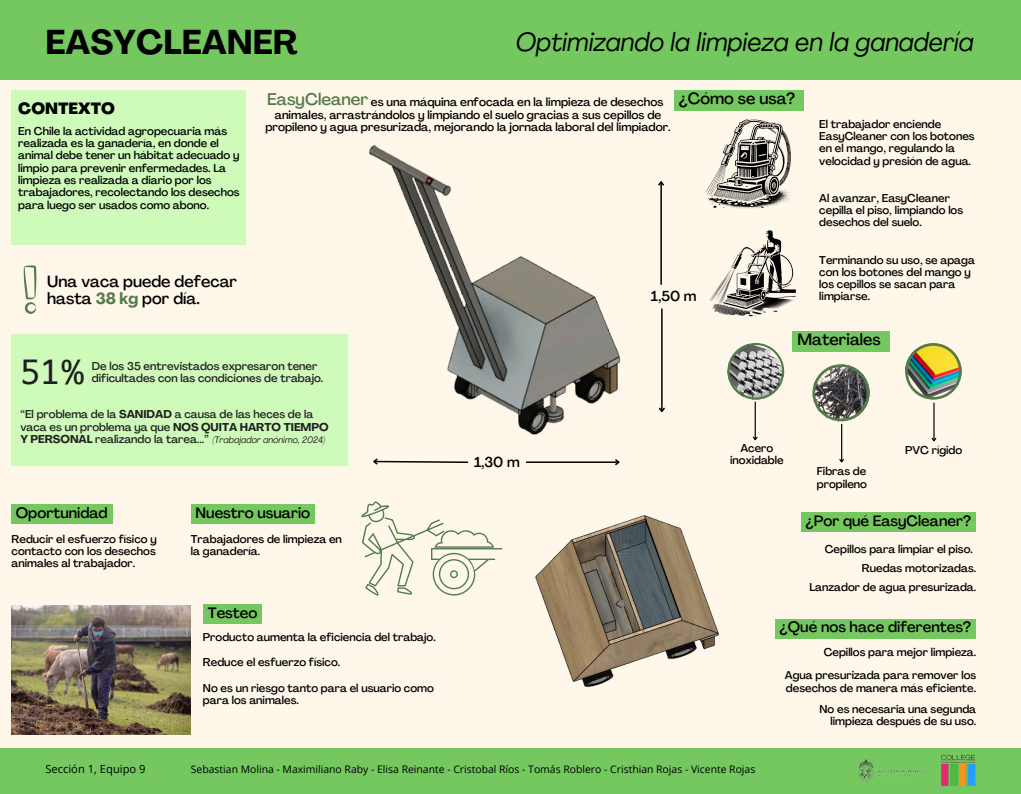
<style>
.page{position:relative;width:1021px;height:794px;background:#fff7ea}
.page>*{position:absolute;margin:0;border:0;box-sizing:border-box;transform-origin:0 0}
.t1{font:700 34px "Agrandir";color:#000}
.t2{font:34px "Andika";color:#201f1f}
.t3{font:italic 26px "Agrandir";color:#000}
.t4{font:500 16.64px "Agrandir";color:#557b4b}
.t5{font:500 16px/17.4px "Agrandir";color:#000}
.t6{font:800 16px "Agrandir";color:#000}
.t7{font:500 14.8px "Agrandir";color:#000}
.t8{font:500 14.28px "Agrandir";color:#000}
.t9{font:500 11.64px "Agrandir";color:#000}
.t10{font:500 11.2px/12.3px "Agrandir";color:#000}
.t11{font:500 11.2px/12.3px "Agrandir";color:#201f1f}
.t12{font:11.2px "Open Sans";color:#000}
.t13{font:10.4px "Open Sans";color:#000}
.t14{font:italic 9.2px "Agrandir";color:#201f1f}
.s1{font-weight:700;color:#557b4b}
.s2{font-weight:700}
</style>
<div class="page">
<div style="left:0;top:748px;width:1021px;height:46px;background:#74c85f"></div>
<img style="left:857px;top:758px;width:66px;height:24px">
<img style="left:941px;top:754px;width:34px;height:32px">
<div style="left:0;top:0;width:1021px;height:79px;background:#74c85f"></div>
<img style="left:369px;top:145px;width:294px;height:290px">
<div style="left:12px;top:91px;width:233px;height:154px;background:#cffbba"></div>
<div style="left:11px;top:335px;width:336px;height:131px;background:#cffbba"></div>
<img style="left:535px;top:515px;width:184px;height:172px">
<svg style="left:727px;top:343px;width:57px;height:57px"></svg>
<svg style="left:812px;top:364px;width:57px;height:57px"></svg>
<img style="left:905px;top:343px;width:56px;height:57px">
<hr style="left:754px;top:402px;width:2px;height:38px;background:#000">
<svg style="left:753px;top:435px;width:5px;height:6px"></svg>
<hr style="left:841px;top:424px;width:1px;height:38px;background:#000">
<svg style="left:839px;top:458px;width:5px;height:5px"></svg>
<hr style="left:933px;top:403px;width:1px;height:38px;background:#000">
<svg style="left:931px;top:437px;width:6px;height:5px"></svg>
<hr style="left:526px;top:461px;width:93px;height:2px;background:#000">
<svg style="left:613px;top:459px;width:7px;height:7px"></svg>
<hr style="left:660px;top:182px;width:2px;height:103px;background:#000">
<svg style="left:657px;top:179px;width:7px;height:8px"></svg>
<hr style="left:661px;top:308px;width:1px;height:103px;background:#000">
<svg style="left:657px;top:406px;width:8px;height:8px"></svg>
<svg style="left:373px;top:458px;width:96px;height:7px"></svg>
<svg style="left:24px;top:265px;width:13px;height:49px"></svg>
<img style="left:12px;top:605px;width:179px;height:129px">
<img style="left:705px;top:119px;width:87px;height:90px">
<img style="left:709px;top:230px;width:87px;height:87px">
<svg style="left:361px;top:501px;width:141px;height:94px"></svg>
<div style="left:191px;top:504px;width:124px;height:20px;background:#74c85f"></div>
<div style="left:11px;top:504px;width:101px;height:20px;background:#74c85f"></div>
<div style="left:674px;top:90px;width:130px;height:21px;background:#74c85f"></div>
<div style="left:203px;top:604px;width:59px;height:20px;background:#74c85f"></div>
<div style="left:775px;top:619px;width:200px;height:19px;background:#74c85f"></div>
<div style="left:792px;top:331px;width:97px;height:21px;background:#74c85f"></div>
<div style="left:801px;top:513px;width:174px;height:19px;background:#74c85f"></div>
<p class="t1" style="left:45px;top:28px;width:254px">EASYCLEANER</p>
<h6 class="t3" style="left:516px;top:31px;width:459px">Optimizando la limpieza en la ganadería</h6>
<p class="t6" style="left:18px;top:101px;width:98px">CONTEXTO</p>
<h5 class="t10" style="left:18px;top:126px;width:223px">En Chile la actividad agropecuaria más realizada es la ganadería, en donde el animal debe tener un hábitat adecuado y limpio para prevenir enfermedades. La limpieza es realizada a diario por los trabajadores, recolectando los desechos para luego ser usados como abono.</h5>
<h6 class="t5" style="left:47px;top:274px;width:191px">Una vaca puede defecar hasta <span class="s1">38 kg</span> por día.</h6>
<p class="t4" style="left:267px;top:93px;width:103px">EasyCleaner</p>
<p class="t9" style="left:371px;top:97px;width:294px">es una máquina enfocada en la limpieza de desechos</p>
<p class="t9" style="left:275px;top:110px;width:388px">animales, arrastrándolos y limpiando el suelo gracias a sus cepillos de</p>
<p class="t9" style="left:265px;top:123px;width:407px">propileno y agua presurizada, mejorando la jornada laboral del limpiador.</p>
<h5 class="t5" style="left:679px;top:91px;width:117px">¿Cómo se usa?</h5>
<p class="t8" style="left:651px;top:290px;width:47px">1,50 m</p>
<h2 class="t10" style="left:819px;top:119px;width:157px">El trabajador enciende<br>EasyCleaner con los botones en el mango, regulando la velocidad y presión de agua.</h2>
<p class="t10" style="left:819px;top:193px;width:145px">Al avanzar, EasyCleaner cepilla el piso, limpiando los desechos del suelo.</p>
<p class="t10" style="left:819px;top:255px;width:157px">Terminando su uso, se apaga con los botones del mango y los cepillos se sacan para limpiarse.</p>
<p class="t5" style="left:797px;top:333px;width:85px">Materiales</p>
<p class="t2" style="left:20px;top:342px;width:67px">51%</p>
<p class="t11" style="left:92px;top:361px;width:233px">De los 35 entrevistados expresaron tener dificultades con las condiciones de trabajo.</p>
<p class="t11" style="left:20px;top:409px;width:310px">“El problema de la <span class="s2">SANIDAD</span> a causa de las heces de la vaca es un problema ya que <span class="s2">NOS QUITA HARTO TIEMPO<br>Y PERSONAL</span> realizando la tarea...”</p>
<h6 class="t14" style="left:212px;top:436px;width:114px">(Trabajador anónimo, 2024)</h6>
<p class="t7" style="left:16px;top:506px;width:93px">Oportunidad</p>
<p class="t10" style="left:12px;top:534px;width:147px;text-align:justify">Reducir el esfuerzo físico y contacto con los desechos animales al trabajador.</p>
<p class="t7" style="left:196px;top:506px;width:116px">Nuestro usuario</p>
<p class="t10" style="left:191px;top:534px;width:152px">Trabajadores de limpieza en la ganadería.</p>
<p class="t7" style="left:208px;top:606px;width:51px">Testeo</p>
<p class="t10" style="left:203px;top:632px;width:234px">Producto aumenta la eficiencia del trabajo.</p>
<p class="t10" style="left:203px;top:657px;width:139px">Reduce el esfuerzo físico.</p>
<h6 class="t10" style="left:203px;top:683px;width:232px">No es un riesgo tanto para el usuario como para los animales.</h6>
<p class="t8" style="left:474px;top:456px;width:47px">1,30 m</p>
<h6 class="t10" style="left:730px;top:443px;width:55px;text-align:center">Acero inoxidable</h6>
<p class="t10" style="left:817px;top:466px;width:52px">Fibras de propileno</p>
<p class="t10" style="left:905px;top:445px;width:59px">PVC rígido</p>
<p class="t7" style="left:805px;top:515px;width:167px">¿Por qué EasyCleaner?</p>
<p class="t10" style="left:824px;top:544px;width:150px">Cepillos para limpiar el piso.</p>
<p class="t10" style="left:862px;top:563px;width:116px">Ruedas motorizadas.</p>
<h6 class="t10" style="left:809px;top:582px;width:168px">Lanzador de agua presurizada.</h6>
<p class="t7" style="left:780px;top:621px;width:193px">¿Qué nos hace diferentes?</p>
<p class="t10" style="left:823px;top:647px;width:154px">Cepillos para mejor limpieza.</p>
<p class="t10" style="left:785px;top:670px;width:193px">Agua presurizada para remover los desechos de manera más eficiente.</p>
<p class="t10" style="left:819px;top:704px;width:158px;text-align:right">No es necesaria una segunda limpieza después de su uso.</p>
<p class="t12" style="left:45px;top:761px;width:102px">Sección 1, Equipo 9</p>
<p class="t13" style="left:191px;top:762px;width:566px">Sebastian Molina - Maximiliano Raby - Elisa Reinante - Cristobal Ríos - Tomás Roblero - Cristhian Rojas - Vicente Rojas</p>
</div>
